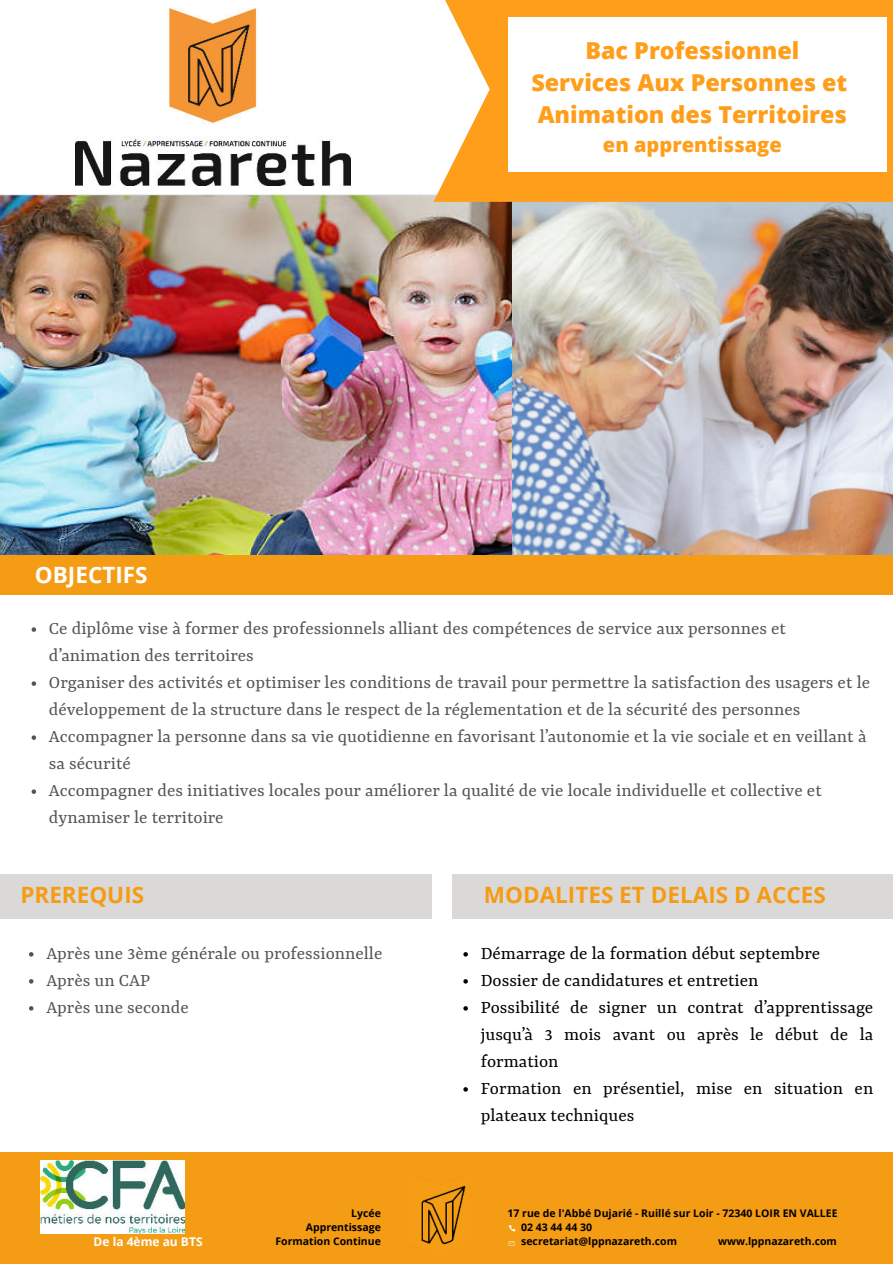
<style>
.page{position:relative;width:893px;height:1264px;background:#fff}
.page>*{position:absolute;margin:0;border:0;box-sizing:border-box;transform-origin:0 0}
.t1{font:800 23.25px/31.5px "Open Sans";color:#ff9e1b;text-align:center}
.t2{font:700 22.5px "Open Sans";color:#f59c15}
.t3{font:700 22.5px "Open Sans";color:#fff}
.t4{font:800 20.1px "Open Sans";color:#ff9e1b}
.t5{font:19.5px/27px "Rasa";color:#545454}
.t6{font:19.5px/27px "Rasa";color:#000}
.t7{font:700 12px "Open Sans";color:#fff}
.t8{font:700 10.5px/14px "Open Sans";color:#000;text-align:right}
</style>
<div class="page">
<div style="left:0;top:1152px;width:892px;height:111px;background:#f59c15"></div>
<svg style="left:509px;top:1225px;width:6px;height:7px"></svg>
<svg style="left:508px;top:1241px;width:6px;height:4px"></svg>
<img style="left:416px;top:1175px;width:50px;height:75px">
<img style="left:511px;top:202px;width:381px;height:353px">
<div style="left:452px;top:874px;width:440px;height:45px;background:#dad9d8"></div>
<div style="left:0;top:874px;width:431px;height:45px;background:#dad9d8"></div>
<img style="left:0;top:195px;width:511px;height:359px">
<svg style="left:433px;top:0;width:459px;height:202px;fill:#ff9e1b"></svg>
<img style="left:75px;top:8px;width:276px;height:177px">
<div style="left:508px;top:17px;width:378px;height:154px;background:#fff"></div>
<img style="left:40px;top:1160px;width:144px;height:73px">
<svg style="left:29px;top:952px;width:4px;height:4px"></svg>
<svg style="left:29px;top:979px;width:4px;height:4px"></svg>
<svg style="left:29px;top:1006px;width:4px;height:4px"></svg>
<svg style="left:32px;top:627px;width:4px;height:5px"></svg>
<svg style="left:32px;top:681px;width:4px;height:5px"></svg>
<svg style="left:32px;top:735px;width:4px;height:5px"></svg>
<svg style="left:32px;top:789px;width:4px;height:5px"></svg>
<div style="left:0;top:554px;width:891px;height:40px;background:#f59c15"></div>
<svg style="left:463px;top:952px;width:5px;height:4px"></svg>
<svg style="left:463px;top:979px;width:5px;height:4px"></svg>
<svg style="left:463px;top:1006px;width:5px;height:4px"></svg>
<svg style="left:463px;top:1087px;width:5px;height:4px"></svg>
<p class="t3" style="left:35px;top:559px;width:114px">OBJECTIFS</p>
<p class="t1" style="left:531px;top:34px;width:317px">Bac Professionnel<br>Services Aux Personnes et<br>Animation des Territoires</p>
<p class="t4" style="left:603px;top:129px;width:180px">en apprentissage</p>
<p class="t5" style="left:49px;top:616px;width:822px">Ce diplôme vise à former des professionnels alliant des compétences de service aux personnes et d’animation des territoires<br>Organiser des activités et optimiser les conditions de travail pour permettre la satisfaction des usagers et le développement de la structure dans le respect de la réglementation et de la sécurité des personnes Accompagner la personne dans sa vie quotidienne en favorisant l’autonomie et la vie sociale et en veillant à sa sécurité<br>Accompagner des initiatives locales pour améliorer la qualité de vie locale individuelle et collective et dynamiser le territoire</p>
<p class="t2" style="left:20px;top:879px;width:125px">PREREQUIS</p>
<p class="t5" style="left:46px;top:940px;width:337px">Après une 3ème générale ou professionnelle<br>Après un CAP<br>Après une seconde</p>
<p class="t2" style="left:484px;top:879px;width:343px">MODALITES ET DELAIS D ACCES</p>
<p class="t6" style="left:480px;top:940px;width:394px">Démarrage de la formation début septembre Dossier de candidatures et entretien<br>Possibilité de signer un contrat d’apprentissage jusqu’à 3 mois avant ou après le début de la formation<br>Formation en présentiel, mise en situation en plateaux techniques</p>
<p class="t7" style="left:94px;top:1233px;width:110px">De la 4ème au BTS</p>
<p class="t8" style="left:275px;top:1206px;width:107px">Lycée<br>Apprentissage<br>Formation Continue</p>
<p class="t8" style="left:521px;top:1206px;width:318px;text-align:left;text-indent:-14px">17 rue de l'Abbé Dujarié - Ruillé sur Loir - 72340 LOIR EN VALLEE<br>02 43 44 44 30<br>secretariat@lppnazareth.com</p>
<p class="t8" style="left:718px;top:1234px;width:120px">www.lppnazareth.com</p>
</div>
